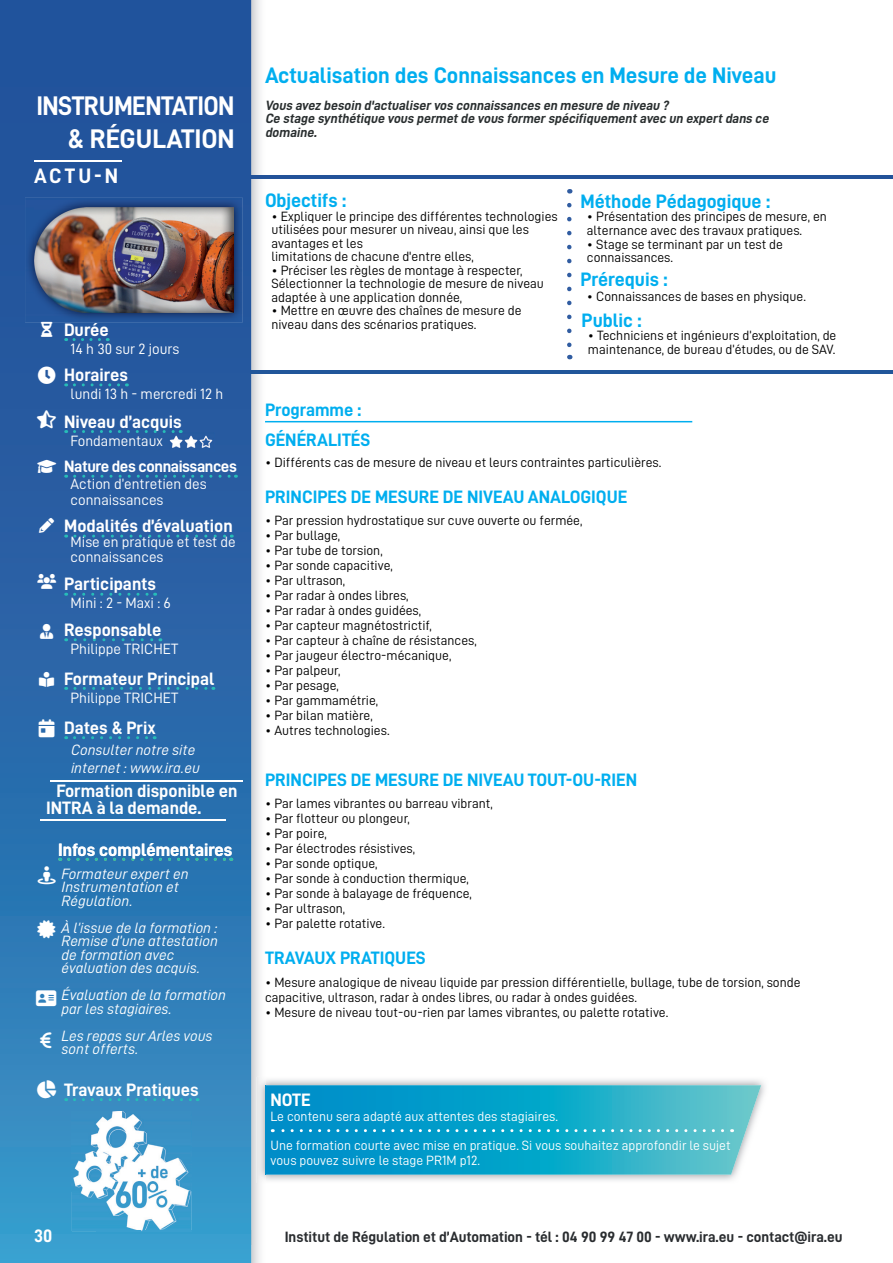
<style>
.page{position:relative;width:893px;height:1263px;background:#fff}
.page>*{position:absolute;margin:0;border:0;box-sizing:border-box;transform-origin:0 0}
.t1{font:27px/32.4px "D DIN Bold";letter-spacing:-.02em;color:#fff;text-align:right;scale:.95 1}
.t2{font:22.5px "D DIN Bold";color:#00aeef}
.t3{font:21px "D DIN Bold";color:#fff}
.t4{font:19.5px "D DIN Bold";color:#00aeef}
.t5{font:18px/16.5px "D DIN Bold";color:#fff}
.t6{font:18px "D DIN Bold";color:#00aeef}
.t7{font:16.5px "D DIN Bold";letter-spacing:-.025em;color:#fff}
.t8{font:15px/13.5px "D DIN Italic";color:#fff}
.t9{font:15px/16.5px "D DIN";color:#fff}
.t10{font:15px "D DIN Bold";color:#292c2f}
.t11{font:13.5px/13.5px "D DIN";color:#000001}
.t12{font:13.5px/29.4px "D DIN";color:#fff}
.t13{font:italic 13.5px/13.5px "D DIN Bold";color:#292e2f}
</style>
<div class="page">
<img style="left:251px;top:0;width:14px;height:1263px">
<img style="left:251px;top:1231px;width:14px;height:13px">
<svg style="left:0;top:0;width:251px;height:1263px;background:#2a6aab"></svg>
<hr style="left:40px;top:819px;width:185px;height:1px;background:#fff">
<hr style="left:50px;top:780px;width:193px;height:1px;background:#fff">
<img style="left:25px;top:198px;width:218px;height:124px">
<img style="left:34px;top:207px;width:199px;height:106px">
<hr style="left:34px;top:160px;width:88px;height:2px;background:#fff">
<img style="left:257px;top:1077px;width:508px;height:106px">
<hr style="left:265px;top:421px;width:427px;height:1px;background:#00aeef">
<svg style="left:265px;top:1085px;width:496px;height:90px;background:#20a8cb"></svg>
<img style="left:72px;top:1111px;width:120px;height:120px">
<img style="left:97px;top:1231px;width:95px;height:1px">
<img style="left:167px;top:432px;width:47px;height:19px">
<svg style="left:74px;top:1098px;width:124px;height:3px"></svg>
<svg style="left:74px;top:383px;width:53px;height:3px"></svg>
<svg style="left:74px;top:338px;width:34px;height:3px"></svg>
<svg style="left:75px;top:430px;width:106px;height:3px"></svg>
<svg style="left:75px;top:475px;width:161px;height:3px"></svg>
<svg style="left:75px;top:535px;width:157px;height:3px"></svg>
<svg style="left:75px;top:736px;width:80px;height:3px"></svg>
<svg style="left:75px;top:593px;width:81px;height:3px"></svg>
<svg style="left:75px;top:638px;width:86px;height:3px"></svg>
<svg style="left:75px;top:687px;width:139px;height:3px"></svg>
<svg style="left:69px;top:858px;width:163px;height:3px"></svg>
<hr style="left:251px;top:175px;width:642px;height:4px;background:#225299">
<hr style="left:250px;top:371px;width:643px;height:3px;background:#21569a">
<svg style="left:567px;top:205px;width:5px;height:154px"></svg>
<svg style="left:37px;top:1080px;width:19px;height:18px"></svg>
<svg style="left:40px;top:624px;width:13px;height:15px"></svg>
<svg style="left:41px;top:322px;width:11px;height:15px"></svg>
<svg style="left:38px;top:366px;width:17px;height:18px"></svg>
<svg style="left:37px;top:411px;width:20px;height:18px"></svg>
<svg style="left:37px;top:574px;width:19px;height:15px"></svg>
<svg style="left:39px;top:517px;width:15px;height:15px"></svg>
<svg style="left:37px;top:460px;width:19px;height:13px"></svg>
<svg style="left:39px;top:719px;width:16px;height:18px"></svg>
<svg style="left:39px;top:672px;width:15px;height:15px"></svg>
<svg style="left:40px;top:1032px;width:12px;height:16px"></svg>
<svg style="left:38px;top:858px;width:23px;height:26px"></svg>
<svg style="left:37px;top:920px;width:19px;height:19px"></svg>
<svg style="left:36px;top:990px;width:20px;height:16px"></svg>
<h1 class="t1" style="left:36px;top:89px;width:210px">INSTRUMENTATION &amp; RÉGULATION</h1>
<h3 class="t3" style="left:34px;top:164px;width:86px">ACTU-N</h3>
<h3 class="t5" style="left:64px;top:321px;width:46px">Durée</h3>
<p class="t9" style="left:71px;top:340px;width:110px">14 h 30 sur 2 jours</p>
<h3 class="t5" style="left:64px;top:366px;width:65px">Horaires</h3>
<p class="t9" style="left:71px;top:385px;width:154px">lundi 13 h - mercredi 12 h</p>
<h3 class="t5" style="left:64px;top:413px;width:119px">Niveau d’acquis</h3>
<p class="t9" style="left:71px;top:432px;width:94px">Fondamentaux</p>
<p class="t7" style="left:64px;top:458px;width:174px">Nature des connaissances</p>
<p class="t9" style="left:71px;top:475px;width:138px">Action d’entretien des connaissances</p>
<h3 class="t5" style="left:64px;top:517px;width:170px">Modalités d’évaluation</h3>
<p class="t9" style="left:71px;top:534px;width:167px;line-height:15px">Mise en pratique et test de connaissances</p>
<h3 class="t5" style="left:64px;top:576px;width:93px">Participants</h3>
<p class="t9" style="left:71px;top:595px;width:102px">Mini : 2 - Maxi : 6</p>
<h3 class="t5" style="left:64px;top:621px;width:99px">Responsable</h3>
<p class="t9" style="left:71px;top:640px;width:109px">Philippe TRICHET</p>
<h3 class="t5" style="left:64px;top:670px;width:152px">Formateur Principal</h3>
<p class="t9" style="left:71px;top:689px;width:109px">Philippe TRICHET</p>
<h3 class="t5" style="left:64px;top:719px;width:93px">Dates &amp; Prix</h3>
<p class="t8" style="left:71px;top:741px;width:130px;line-height:18px">Consulter notre site internet : www.ira.eu</p>
<h3 class="t5" style="left:46px;top:782px;width:193px;text-indent:10px">Formation disponible en<br>INTRA à la demande.</h3>
<h3 class="t5" style="left:58px;top:841px;width:176px">Infos complémentaires</h3>
<p class="t8" style="left:62px;top:866px;width:129px">Formateur expert en<br>Instrumentation et<br>Régulation.</p>
<p class="t8" style="left:62px;top:920px;width:158px">À l’issue de la formation :<br>Remise d’une attestation de formation avec évaluation des acquis.</p>
<p class="t8" style="left:62px;top:988px;width:166px">Évaluation de la formation par les stagiaires.</p>
<p class="t8" style="left:62px;top:1028px;width:152px">Les repas sur Arles vous sont offerts.</p>
<h3 class="t5" style="left:64px;top:1081px;width:136px">Travaux Pratiques</h3>
<h2 class="t2" style="left:265px;top:63px;width:513px">Actualisation des Connaissances en Mesure de Niveau</h2>
<p class="t13" style="left:265px;top:98px;width:508px">Vous avez besoin d'actualiser vos connaissances en mesure de niveau ?<br>Ce stage synthétique vous permet de vous former spécifiquement avec un expert dans ce domaine.</p>
<h3 class="t4" style="left:265px;top:190px;width:83px">Objectifs :</h3>
<p class="t11" style="left:271px;top:209px;width:288px">• Expliquer le principe des différentes technologies utilisées pour mesurer un niveau, ainsi que les avantages et les<br>limitations de chacune d'entre elles,</p>
<p class="t11" style="left:271px;top:263px;width:274px">• Préciser les règles de montage à respecter,<br>Sélectionner la technologie de mesure de niveau adaptée à une application donnée,</p>
<p class="t11" style="left:271px;top:304px;width:252px">• Mettre en œuvre des chaînes de mesure de niveau dans des scénarios pratiques.</p>
<h3 class="t6" style="left:265px;top:400px;width:98px">Programme :</h3>
<h3 class="t4" style="left:580px;top:190px;width:191px">Méthode Pédagogique :</h3>
<p class="t11" style="left:587px;top:210px;width:241px">• Présentation des principes de mesure, en alternance avec des travaux pratiques.</p>
<p class="t11" style="left:587px;top:237px;width:198px">• Stage se terminant par un test de connaissances.</p>
<h3 class="t4" style="left:580px;top:269px;width:89px">Prérequis :</h3>
<p class="t11" style="left:587px;top:290px;width:221px">• Connaissances de bases en physique.</p>
<h3 class="t4" style="left:582px;top:309px;width:62px">Public :</h3>
<p class="t11" style="left:588px;top:329px;width:250px">• Techniciens et ingénieurs d’exploitation, de maintenance, de bureau d’études, ou de SAV.</p>
<h3 class="t6" style="left:265px;top:430px;width:107px">GÉNÉRALITÉS</h3>
<p class="t11" style="left:265px;top:455px;width:398px">• Différents cas de mesure de niveau et leurs contraintes particulières.</p>
<h3 class="t6" style="left:265px;top:487px;width:364px">PRINCIPES DE MESURE DE NIVEAU ANALOGIQUE</h3>
<p class="t11" style="left:265px;top:514px;width:319px">• Par pression hydrostatique sur cuve ouverte ou fermée,</p>
<p class="t11" style="left:265px;top:529px;width:77px">• Par bullage,</p>
<p class="t11" style="left:265px;top:544px;width:119px">• Par tube de torsion,</p>
<p class="t11" style="left:265px;top:559px;width:129px">• Par sonde capacitive,</p>
<p class="t11" style="left:265px;top:574px;width:82px">• Par ultrason,</p>
<p class="t11" style="left:265px;top:589px;width:145px">• Par radar à ondes libres,</p>
<p class="t11" style="left:265px;top:604px;width:158px">• Par radar à ondes guidées,</p>
<p class="t11" style="left:265px;top:619px;width:168px">• Par capteur magnétostrictif,</p>
<p class="t11" style="left:265px;top:634px;width:213px">• Par capteur à chaîne de résistances,</p>
<p class="t11" style="left:265px;top:649px;width:188px">• Par jaugeur électro-mécanique,</p>
<p class="t11" style="left:265px;top:664px;width:77px">• Par palpeur,</p>
<p class="t11" style="left:265px;top:679px;width:75px">• Par pesage,</p>
<p class="t11" style="left:265px;top:694px;width:115px">• Par gammamétrie,</p>
<p class="t11" style="left:265px;top:709px;width:109px">• Par bilan matière,</p>
<p class="t11" style="left:265px;top:724px;width:126px">• Autres technologies.</p>
<h3 class="t6" style="left:265px;top:770px;width:374px">PRINCIPES DE MESURE DE NIVEAU TOUT-OU-RIEN</h3>
<p class="t11" style="left:265px;top:797px;width:229px">• Par lames vibrantes ou barreau vibrant,</p>
<p class="t11" style="left:265px;top:812px;width:146px">• Par flotteur ou plongeur,</p>
<p class="t11" style="left:265px;top:827px;width:63px">• Par poire,</p>
<p class="t11" style="left:265px;top:842px;width:152px">• Par électrodes résistives,</p>
<p class="t11" style="left:265px;top:857px;width:114px">• Par sonde optique,</p>
<p class="t11" style="left:265px;top:872px;width:205px">• Par sonde à conduction thermique,</p>
<p class="t11" style="left:265px;top:887px;width:208px">• Par sonde à balayage de fréquence,</p>
<p class="t11" style="left:265px;top:902px;width:82px">• Par ultrason,</p>
<p class="t11" style="left:265px;top:917px;width:121px">• Par palette rotative.</p>
<h3 class="t6" style="left:265px;top:948px;width:162px">TRAVAUX PRATIQUES</h3>
<p class="t11" style="left:265px;top:974px;width:537px;line-height:15px">• Mesure analogique de niveau liquide par pression différentielle, bullage, tube de torsion, sonde capacitive, ultrason, radar à ondes libres, ou radar à ondes guidées.</p>
<p class="t11" style="left:265px;top:1005px;width:405px">• Mesure de niveau tout-ou-rien par lames vibrantes, ou palette rotative.</p>
<h3 class="t5" style="left:271px;top:1091px;width:42px">NOTE</h3>
<p class="t12" style="left:271px;top:1101px;width:462px">Le contenu sera adapté aux attentes des stagiaires.<br>Une formation courte avec mise en pratique. Si vous souhaitez approfondir le sujet</p>
<p class="t12" style="left:271px;top:1145px;width:211px">vous pouvez suivre le stage PR1M p12.</p>
<h3 class="t5" style="left:34px;top:1227px;width:20px">30</h3>
<p class="t10" style="left:285px;top:1228px;width:560px">Institut de Régulation et d’Automation - tél : 04 90 99 47 00 - www.ira.eu - contact@ira.eu</p>
</div>
